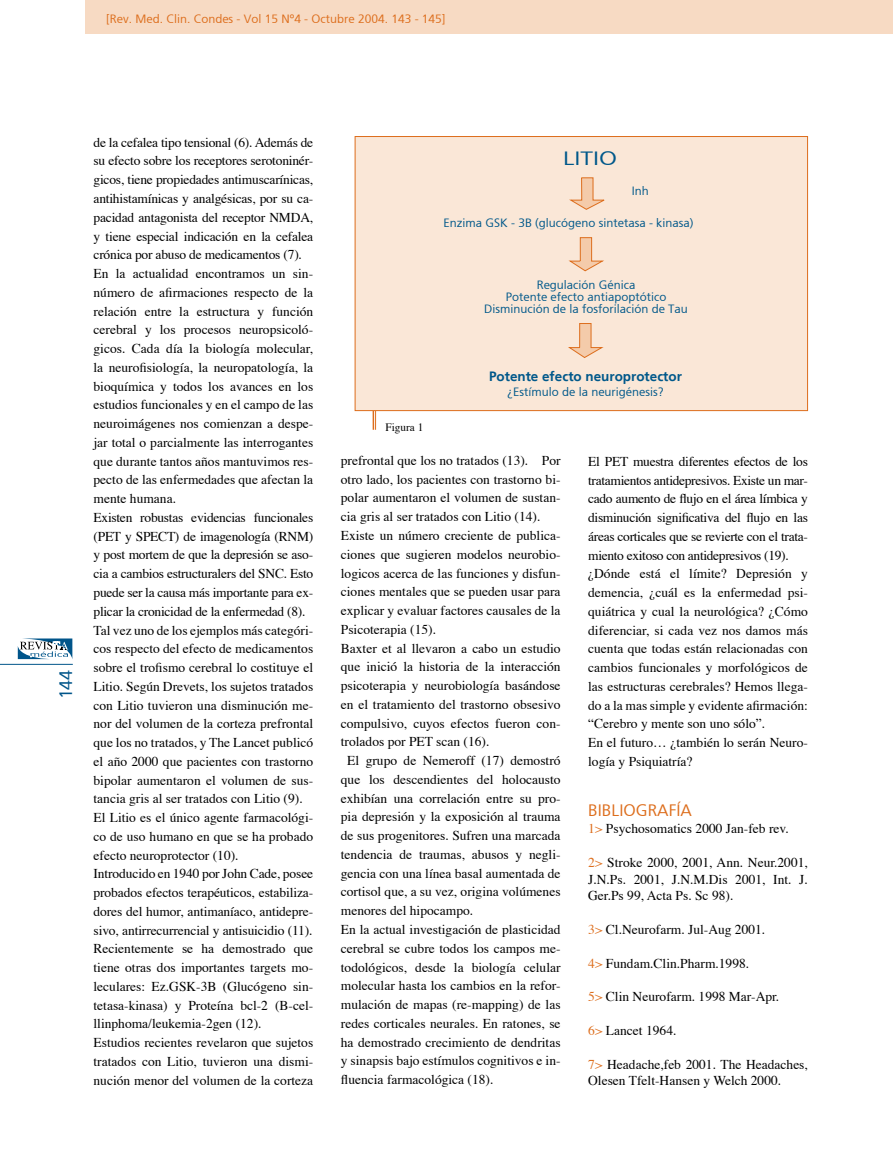
<style>
.page{position:relative;width:893px;height:1170px;background:#fff}
.page>*{position:absolute;margin:0;border:0;box-sizing:border-box;transform-origin:0 0}
.t1{font:19.2px "Weissach";color:#00588a;scale:1.25 1}
.t2{font:18px "Weissach";color:#00558a}
.t3{font:16.5px "Weissach";color:#dd6e1d}
.t4{font:13.5px/18.8px "Times";color:#000}
.t5{font:700 13.5px "Weissach";color:#00588a}
.t6{font:12px/12px "Weissach";color:#00588a;text-align:center}
.t7{font:12px "Weissach";color:#dd6e1d}
.t8{font:11.25px "Times";color:#000}
.s1{color:#dd6e1d}
</style>
<div class="page">
<svg style="left:18px;top:638px;width:54px;height:21px"></svg>
<hr style="left:0;top:664px;width:73px;height:1px;background:#00558a">
<hr style="left:375px;top:399px;width:1px;height:31px;background:#dd6e1d">
<hr style="left:373px;top:399px;width:1px;height:31px;background:#dd6e1d">
<div style="left:85px;top:0;width:808px;height:34px;background:#f7dac3"></div>
<div style="left:355px;top:136px;width:452px;height:274px;background:#fae7d7"></div>
<div style="left:355px;top:136px;width:453px;height:275px;border:1px solid #dd6e1d"></div>
<svg style="left:569px;top:177px;width:36px;height:33px"></svg>
<svg style="left:568px;top:237px;width:36px;height:34px"></svg>
<svg style="left:568px;top:323px;width:36px;height:35px"></svg>
<p class="t7" style="left:106px;top:12px;width:341px">[Rev. Med. Clin. Condes - Vol 15 Nº4 - Octubre 2004. 143 - 145]</p>
<h2 class="t2" style="left:56px;top:699px;width:31px;rotate:-90deg">144</h2>
<p class="t4" style="left:94px;top:132px;width:221px">de la cefalea tipo tensional (6). Además de su efecto sobre los receptores serotoninér&shy;gicos, tiene propiedades antimuscarínicas, antihistamínicas y analgésicas, por su ca&shy;pacidad antagonista del receptor NMDA, y tiene especial indicación en la cefalea crónica por abuso de medicamentos (7).<br>En la actualidad encontramos un sin&shy;número de afirmaciones respecto de la relación entre la estructura y función cerebral y los procesos neuropsicoló&shy;gicos. Cada día la biología molecular, la neurofisiología, la neuropatología, la bioquímica y todos los avances en los estudios funcionales y en el campo de las neuroimágenes nos comienzan a despe&shy;jar total o parcialmente las interrogantes que durante tantos años mantuvimos res&shy;pecto de las enfermedades que afectan la mente humana.<br>Existen robustas evidencias funcionales (PET y SPECT) de imagenología (RNM) y post mortem de que la depresión se aso&shy;cia a cambios estructuralers del SNC. Esto puede ser la causa más importante para ex&shy;plicar la cronicidad de la enfermedad (8).<br>Tal vez uno de los ejemplos más categóri&shy;cos respecto del efecto de medicamentos sobre el trofismo cerebral lo costituye el Litio. Según Drevets, los sujetos tratados con Litio tuvieron una disminución me&shy;nor del volumen de la corteza prefrontal que los no tratados, y The Lancet publicó el año 2000 que pacientes con trastorno bipolar aumentaron el volumen de sus&shy;tancia gris al ser tratados con Litio (9).<br>El Litio es el único agente farmacológi&shy;co de uso humano en que se ha probado efecto neuroprotector (10).<br>Introducido en 1940 por John Cade, posee probados efectos terapéuticos, estabiliza&shy;dores del humor, antimaníaco, antidepre&shy;sivo, antirrecurrencial y antisuicidio (11).<br>Recientemente se ha demostrado que tiene otras dos importantes targets mo&shy;leculares: Ez.GSK-3B (Glucógeno sin&shy;tetasa-kinasa) y Proteína bcl-2 (B-cel&shy;llinphoma/leukemia-2gen (12).<br>Estudios recientes revelaron que sujetos tratados con Litio, tuvieron una dismi&shy;nución menor del volumen de la corteza</p>
<h1 class="t1" style="left:563px;top:148px;width:45px">LITIO</h1>
<p class="t6" style="left:632px;top:185px;width:18px">Inh</p>
<p class="t6" style="left:444px;top:217px;width:251px">Enzima GSK - 3B (glucógeno sintetasa - kinasa)</p>
<p class="t6" style="left:484px;top:279px;width:205px">Regulación Génica<br>Potente efecto antiapoptótico<br>Disminución de la fosforilación de Tau</p>
<p class="t8" style="left:386px;top:416px;width:39px">Figura 1</p>
<p class="t5" style="left:489px;top:369px;width:194px">Potente efecto neuroprotector</p>
<p class="t6" style="left:507px;top:385px;width:158px">¿Estímulo de la neurigénesis?</p>
<p class="t4" style="left:341px;top:450px;width:221px">prefrontal que los no tratados (13). Por</p>
<p class="t4" style="left:341px;top:468px;width:221px">otro lado, los pacientes con trastorno bi-</p>
<p class="t4" style="left:341px;top:487px;width:221px">polar aumentaron el volumen de sustan-</p>
<p class="t4" style="left:341px;top:506px;width:201px">cia gris al ser tratados con Litio (14).</p>
<p class="t4" style="left:341px;top:525px;width:221px">Existe un número creciente de publica-</p>
<p class="t4" style="left:341px;top:543px;width:221px">ciones que sugieren modelos neurobio-</p>
<p class="t4" style="left:341px;top:562px;width:221px">logicos acerca de las funciones y disfun-</p>
<p class="t4" style="left:341px;top:581px;width:221px">ciones mentales que se pueden usar para</p>
<p class="t4" style="left:341px;top:600px;width:221px">explicar y evaluar factores causales de la</p>
<p class="t4" style="left:341px;top:618px;width:97px">Psicoterapia (15).</p>
<p class="t4" style="left:341px;top:637px;width:221px">Baxter et al llevaron a cabo un estudio</p>
<p class="t4" style="left:341px;top:656px;width:221px">que inició la historia de la interacción</p>
<p class="t4" style="left:341px;top:675px;width:221px">psicoterapia y neurobiología basándose</p>
<p class="t4" style="left:341px;top:693px;width:221px">en el tratamiento del trastorno obsesivo</p>
<p class="t4" style="left:341px;top:712px;width:221px">compulsivo, cuyos efectos fueron con-</p>
<p class="t4" style="left:341px;top:731px;width:150px">trolados por PET scan (16).</p>
<p class="t4" style="left:347px;top:750px;width:215px">El grupo de Nemeroff (17) demostró</p>
<p class="t4" style="left:341px;top:768px;width:221px">que los descendientes del holocausto</p>
<p class="t4" style="left:341px;top:787px;width:221px">exhibían una correlación entre su pro-</p>
<p class="t4" style="left:341px;top:806px;width:221px">pia depresión y la exposición al trauma</p>
<p class="t4" style="left:341px;top:825px;width:221px">de sus progenitores. Sufren una marcada</p>
<p class="t4" style="left:341px;top:843px;width:221px">tendencia de traumas, abusos y negli-</p>
<p class="t4" style="left:341px;top:862px;width:221px">gencia con una línea basal aumentada de</p>
<p class="t4" style="left:341px;top:881px;width:221px">cortisol que, a su vez, origina volúmenes</p>
<p class="t4" style="left:341px;top:900px;width:134px">menores del hipocampo.</p>
<p class="t4" style="left:341px;top:918px;width:221px">En la actual investigación de plasticidad</p>
<p class="t4" style="left:341px;top:937px;width:221px">cerebral se cubre todos los campos me-</p>
<p class="t4" style="left:341px;top:956px;width:221px">todológicos, desde la biología celular</p>
<p class="t4" style="left:341px;top:975px;width:221px">molecular hasta los cambios en la refor-</p>
<p class="t4" style="left:341px;top:993px;width:221px">mulación de mapas (re-mapping) de las</p>
<p class="t4" style="left:341px;top:1012px;width:221px">redes corticales neurales. En ratones, se</p>
<p class="t4" style="left:341px;top:1031px;width:221px">ha demostrado crecimiento de dendritas</p>
<p class="t4" style="left:341px;top:1050px;width:221px">y sinapsis bajo estímulos cognitivos e in-</p>
<p class="t4" style="left:341px;top:1068px;width:154px">fluencia farmacológica (18).</p>
<p class="t4" style="left:588px;top:450px;width:221px">El PET muestra diferentes efectos de los tratamientos antidepresivos. Existe un mar&shy;cado aumento de flujo en el área límbica y disminución significativa del flujo en las áreas corticales que se revierte con el trata&shy;miento exitoso con antidepresivos (19). ¿Dónde está el límite? Depresión y demencia, ¿cuál es la enfermedad psi&shy;quiátrica y cual la neurológica? ¿Cómo diferenciar, si cada vez nos damos más cuenta que todas están relacionadas con cambios funcionales y morfológicos de las estructuras cerebrales? Hemos llega&shy;do a la mas simple y evidente afirmación: “Cerebro y mente son uno sólo”.<br>En el futuro… ¿también lo serán Neuro&shy;logía y Psiquiatría?</p>
<p class="t3" style="left:588px;top:801px;width:105px">BIBLIOGRAFÍA</p>
<p class="t4" style="left:588px;top:818px;width:202px"><span class="s1">1&gt;</span> Psychosomatics 2000 Jan-feb rev.</p>
<p class="t4" style="left:588px;top:852px;width:221px;line-height:16.8px;text-align:justify"><span class="s1">2&gt;</span> Stroke 2000, 2001, Ann. Neur.2001, J.N.Ps. 2001, J.N.M.Dis 2001, Int. J.<br>Ger.Ps 99, Acta Ps. Sc 98).</p>
<p class="t4" style="left:588px;top:918px;width:179px"><span class="s1">3&gt;</span> Cl.Neurofarm. Jul-Aug 2001.</p>
<p class="t4" style="left:588px;top:952px;width:163px"><span class="s1">4&gt;</span> Fundam.Clin.Pharm.1998.</p>
<p class="t4" style="left:588px;top:986px;width:193px"><span class="s1">5&gt;</span> Clin Neurofarm. 1998 Mar-Apr.</p>
<p class="t4" style="left:588px;top:1019px;width:90px"><span class="s1">6&gt;</span> Lancet 1964.</p>
<p class="t4" style="left:588px;top:1054px;width:221px;line-height:16.8px"><span class="s1">7&gt;</span> Headache,feb 2001. The Headaches,<br>Olesen Tfelt-Hansen y Welch 2000.</p>
</div>
